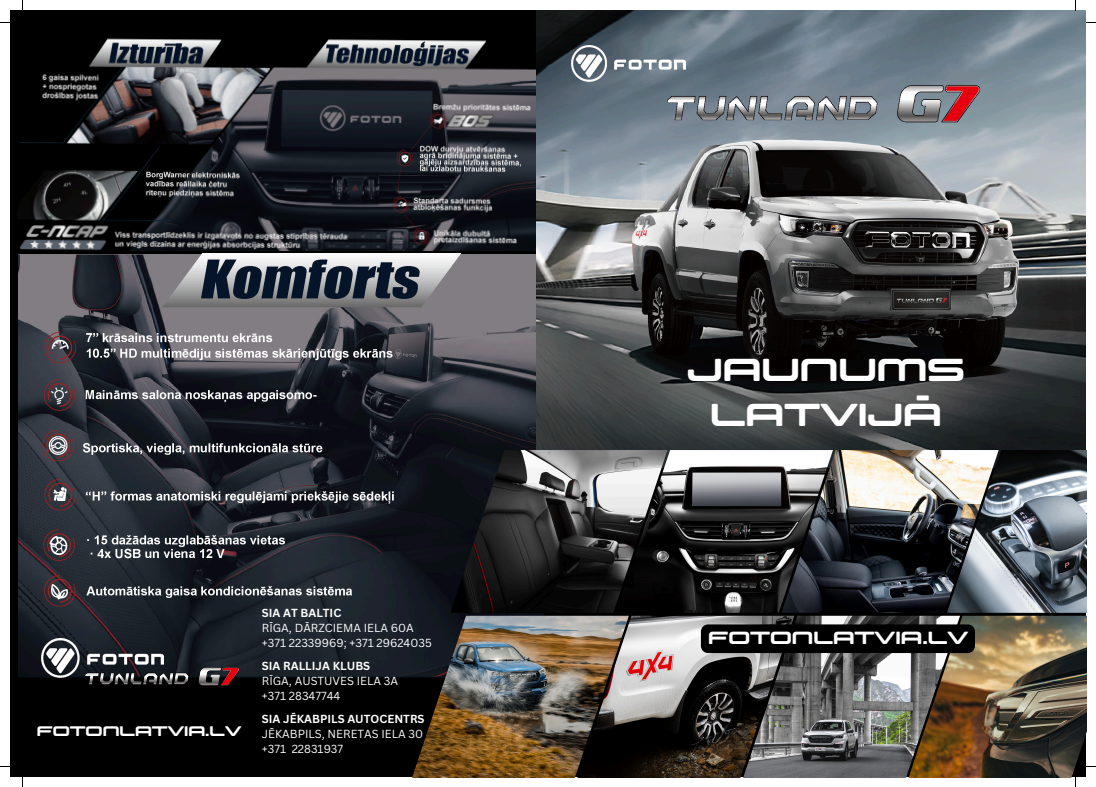
<style>
.page{position:relative;width:1096px;height:787px;background:#fff}
.page>*{position:absolute;margin:0;border:0;box-sizing:border-box;transform-origin:0 0}
.t1{font:31.75px/44px "Controller Ext W01 Five";color:#fff;text-align:center}
.t2{font:17.62px "Controller Ext W01 Five";color:#fff}
.t3{font:13.88px "Controller Ext W01 Five";color:#fff}
.t4{font:11.38px "Canva Sans";color:#fff}
.t5{font:700 11.38px "Canva Sans";color:#fff}
</style>
<div class="page">
<div style="left:10px;top:10px;width:1076px;height:767px;background:#000"></div>
<img style="left:19px;top:38px;width:517px;height:213px">
<img style="left:18px;top:253px;width:527px;height:424px">
<img style="left:536px;top:10px;width:549px;height:440px">
<img style="left:667px;top:450px;width:114px;height:163px">
<img style="left:667px;top:81px;width:316px;height:47px">
<img style="left:571px;top:45px;width:115px;height:37px">
<img style="left:628px;top:616px;width:114px;height:161px">
<img style="left:742px;top:616px;width:166px;height:161px">
<img style="left:908px;top:616px;width:178px;height:161px">
<img style="left:998px;top:450px;width:88px;height:163px">
<img style="left:781px;top:450px;width:217px;height:163px">
<svg style="left:700px;top:624px;width:274px;height:29px"></svg>
<img style="left:450px;top:450px;width:217px;height:163px">
<img style="left:41px;top:639px;width:123px;height:38px">
<img style="left:86px;top:666px;width:155px;height:20px">
<img style="left:411px;top:616px;width:217px;height:161px">
<p class="t3" style="left:37px;top:723px;width:206px">FOTONLATVIA.LV</p>
<p class="t5" style="left:262px;top:604px;width:81px">SIA AT BALTIC</p>
<p class="t4" style="left:262px;top:619px;width:153px">RĪGA, DĀRZCIEMA IELA 60A</p>
<p class="t4" style="left:262px;top:634px;width:171px">+371 22339969; +371 29624035</p>
<p class="t5" style="left:262px;top:658px;width:110px">SIA RALLIJA KLUBS</p>
<p class="t4" style="left:262px;top:673px;width:138px">RĪGA, AUSTUVES IELA 3A</p>
<p class="t4" style="left:262px;top:688px;width:80px">+371 28347744</p>
<p class="t5" style="left:262px;top:711px;width:164px">SIA JĒKABPILS AUTOCENTRS</p>
<p class="t4" style="left:262px;top:726px;width:163px">JĒKABPILS, NERETAS IELA 30</p>
<p class="t4" style="left:262px;top:741px;width:83px">+371 22831937</p>
<p class="t1" style="left:687px;top:349px;width:279px">JAUNUMS<br>LATVIJA</p>
<h3 class="t1" style="left:915px;top:375px;width:16px">-</h3>
<p class="t2" style="left:708px;top:627px;width:261px">FOTONLATVIA.LV</p>
</div>
